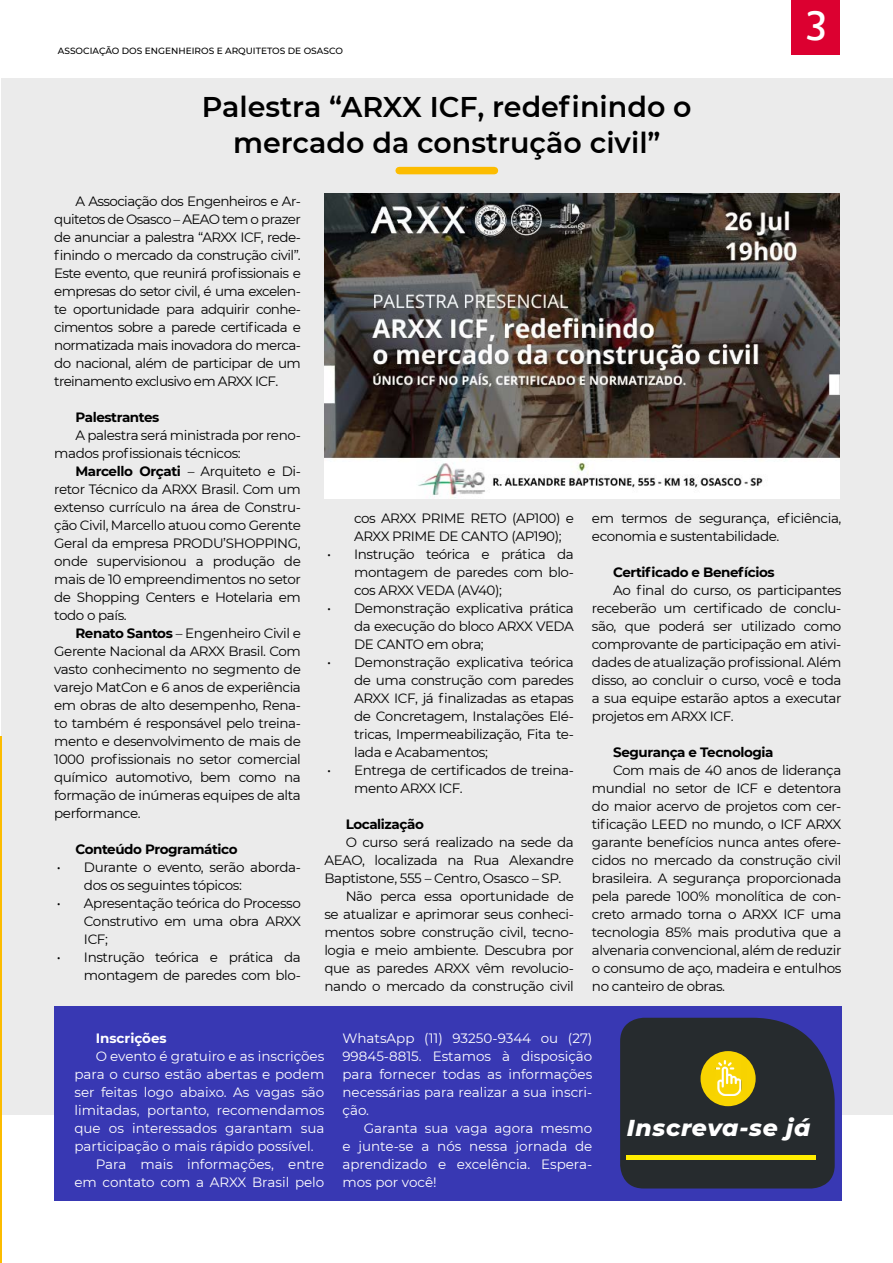
<style>
.page{position:relative;width:893px;height:1263px;background:#fff}
.page>*{position:absolute;margin:0;border:0;box-sizing:border-box;transform-origin:0 0}
.t1{font:38.85px "Hermes";color:#fff}
.t2{font:600 28.5px/36px "Montserrat";color:#000;text-align:center}
.t3{font:italic 800 23.55px "Montserrat";letter-spacing:.03em;color:#fff}
.t4{font:13.5px/18px "Montserrat";letter-spacing:-.03em;color:#000;text-align:justify}
.t5{font:13.5px/18px "Montserrat";color:#fff;text-align:justify}
.t6{font:700 13.5px "Montserrat";letter-spacing:-.03em;color:#000}
.t7{font:700 13.5px "Montserrat";color:#fff}
.t8{font:500 9px "Montserrat";color:#000}
.s1{font-weight:700}
</style>
<div class="page">
<div style="left:1px;top:78px;width:892px;height:1037px;background:#ebebeb"></div>
<hr style="left:0;top:737px;width:1px;height:526px;background:#fcbc00">
<div style="left:791px;top:0;width:48px;height:54px;background:#dc0030"></div>
<div style="left:399px;top:167px;width:95px;height:7px;background:#fcbc00"></div>
<div style="left:54px;top:1006px;width:787px;height:194px;background:#3838b3"></div>
<div style="left:620px;top:1018px;width:215px;height:170px;background:#262b2e"></div>
<div style="left:700px;top:1051px;width:56px;height:55px;background:#f8d400;border-radius:50%"></div>
<img style="left:715px;top:1060px;width:27px;height:36px">
<div style="left:627px;top:1155px;width:189px;height:5px;background:#ffed00"></div>
<img style="left:324px;top:193px;width:515px;height:306px">
<p class="t8" style="left:58px;top:45px;width:287px">ASSOCIAÇÃO DOS ENGENHEIROS E ARQUITETOS DE OSASCO</p>
<h2 class="t2" style="left:202px;top:87px;width:491px">Palestra “ARXX ICF, redefinindo o mercado da construção civil”</h2>
<h1 class="t1" style="left:805px;top:1px;width:23px">3</h1>
<p class="t4" style="left:54px;top:192px;width:248px;text-indent:21px">A Associação dos Engenheiros e Ar&shy;quitetos de Osasco – AEAO tem o prazer de anunciar a palestra “ARXX ICF, rede&shy;finindo o mercado da construção civil”.<br>Este evento, que reunirá profissionais e empresas do setor civil, é uma excelen&shy;te oportunidade para adquirir conhe&shy;cimentos sobre a parede certificada e normatizada mais inovadora do merca&shy;do nacional, além de participar de um treinamento exclusivo em ARXX ICF.</p>
<p class="t6" style="left:75px;top:408px;width:85px">Palestrantes</p>
<p class="t4" style="left:54px;top:426px;width:248px;text-indent:21px">A palestra será ministrada por reno&shy;mados profissionais técnicos:</p>
<p class="t4" style="left:54px;top:462px;width:248px;text-indent:21px"><span class="s1">Marcello Orçati</span> – Arquiteto e Di&shy;retor Técnico da ARXX Brasil. Com um extenso currículo na área de Constru&shy;ção Civil, Marcello atuou como Gerente Geral da empresa PRODU’SHOPPING, onde supervisionou a produção de mais de 10 empreendimentos no setor de Shopping Centers e Hotelaria em todo o país.</p>
<p class="t4" style="left:54px;top:624px;width:248px;text-indent:21px"><span class="s1">Renato Santos</span> – Engenheiro Civil e Gerente Nacional da ARXX Brasil. Com vasto conhecimento no segmento de varejo MatCon e 6 anos de experiência em obras de alto desempenho, Rena&shy;to também é responsável pelo treina&shy;mento e desenvolvimento de mais de 1000 profissionais no setor comercial químico automotivo, bem como na formação de inúmeras equipes de alta performance.</p>
<p class="t6" style="left:75px;top:839px;width:164px">Conteúdo Programático</p>
<p class="t4" style="left:84px;top:858px;width:218px;text-indent:-27px">• Durante o evento, serão aborda&shy;dos os seguintes tópicos:</p>
<p class="t4" style="left:84px;top:894px;width:218px;text-indent:-27px">• Apresentação teórica do Processo Construtivo em uma obra ARXX ICF;</p>
<p class="t4" style="left:57px;top:948px;width:245px;text-align:right">• Instrução teórica e prática da montagem de paredes com blo-</p>
<p class="t4" style="left:354px;top:509px;width:221px">cos ARXX PRIME RETO (AP100) e<br>ARXX PRIME DE CANTO (AP190);</p>
<p class="t4" style="left:354px;top:545px;width:221px;text-indent:-27px">• Instrução teórica e prática da montagem de paredes com blo&shy;cos ARXX VEDA (AV40);</p>
<p class="t4" style="left:354px;top:599px;width:221px;text-indent:-27px">• Demonstração explicativa prática da execução do bloco ARXX VEDA DE CANTO em obra;</p>
<p class="t4" style="left:354px;top:653px;width:221px;text-indent:-27px">• Demonstração explicativa teórica de uma construção com paredes ARXX ICF, já finalizadas as etapas de Concretagem, Instalações Elé&shy;tricas, Impermeabilização, Fita te&shy;lada e Acabamentos;</p>
<p class="t4" style="left:354px;top:761px;width:221px;text-indent:-27px">• Entrega de certificados de treina&shy;mento ARXX ICF.</p>
<p class="t6" style="left:346px;top:815px;width:80px">Localização</p>
<p class="t4" style="left:346px;top:833px;width:230px">O curso será realizado na sede da</p>
<p class="t4" style="left:324px;top:851px;width:251px">AEAO, localizada na Rua Alexandre</p>
<p class="t4" style="left:324px;top:869px;width:238px">Baptistone, 555 – Centro, Osasco – SP.</p>
<p class="t4" style="left:346px;top:887px;width:230px">Não perca essa oportunidade de</p>
<p class="t4" style="left:324px;top:905px;width:251px">se atualizar e aprimorar seus conheci-</p>
<p class="t4" style="left:324px;top:923px;width:251px">mentos sobre construção civil, tecno-</p>
<p class="t4" style="left:324px;top:941px;width:251px">logia e meio ambiente. Descubra por</p>
<p class="t4" style="left:324px;top:959px;width:251px">que as paredes ARXX vêm revolucio-</p>
<p class="t4" style="left:324px;top:977px;width:251px">nando o mercado da construção civil</p>
<p class="t4" style="left:592px;top:509px;width:251px">em termos de segurança, eficiência, economia e sustentabilidade.</p>
<p class="t6" style="left:613px;top:563px;width:163px">Certificado e Benefícios</p>
<p class="t4" style="left:592px;top:581px;width:251px;text-indent:21px">Ao final do curso, os participantes receberão um certificado de conclu&shy;são, que poderá ser utilizado como comprovante de participação em ativi&shy;dades de atualização profissional. Além disso, ao concluir o curso, você e toda a sua equipe estarão aptos a executar projetos em ARXX ICF.</p>
<p class="t6" style="left:613px;top:743px;width:162px">Segurança e Tecnologia</p>
<p class="t4" style="left:592px;top:761px;width:251px;text-indent:21px">Com mais de 40 anos de liderança mundial no setor de ICF e detentora do maior acervo de projetos com cer&shy;tificação LEED no mundo, o ICF ARXX garante benefícios nunca antes ofere&shy;cidos no mercado da construção civil brasileira. A segurança proporcionada pela parede 100% monolítica de con&shy;creto armado torna o ARXX ICF uma tecnologia 85% mais produtiva que a alvenaria convencional, além de reduzir o consumo de aço, madeira e entulhos no canteiro de obras.</p>
<p class="t7" style="left:96px;top:1028px;width:73px">Inscrições</p>
<p class="t5" style="left:96px;top:1046px;width:230px">O evento é gratuiro e as inscrições</p>
<p class="t5" style="left:74px;top:1064px;width:251px">para o curso estão abertas e podem</p>
<p class="t5" style="left:74px;top:1082px;width:251px">ser feitas logo abaixo. As vagas são</p>
<p class="t5" style="left:74px;top:1100px;width:251px">limitadas, portanto, recomendamos</p>
<p class="t5" style="left:74px;top:1118px;width:251px">que os interessados garantam sua</p>
<p class="t5" style="left:74px;top:1136px;width:241px">participação o mais rápido possível.</p>
<p class="t5" style="left:96px;top:1154px;width:230px">Para mais informações, entre</p>
<p class="t5" style="left:74px;top:1172px;width:251px">em contato com a ARXX Brasil pelo</p>
<p class="t5" style="left:342px;top:1028px;width:251px">WhatsApp (11) 93250-9344 ou (27)<br>99845-8815. Estamos à disposição para fornecer todas as informações necessárias para realizar a sua inscri&shy;ção.</p>
<p class="t5" style="left:342px;top:1118px;width:251px;text-indent:21px">Garanta sua vaga agora mesmo e junte-se a nós nessa jornada de aprendizado e excelência. Espera&shy;mos por você!</p>
<h3 class="t3" style="left:627px;top:1110px;width:185px">Inscreva-se já</h3>
</div>
